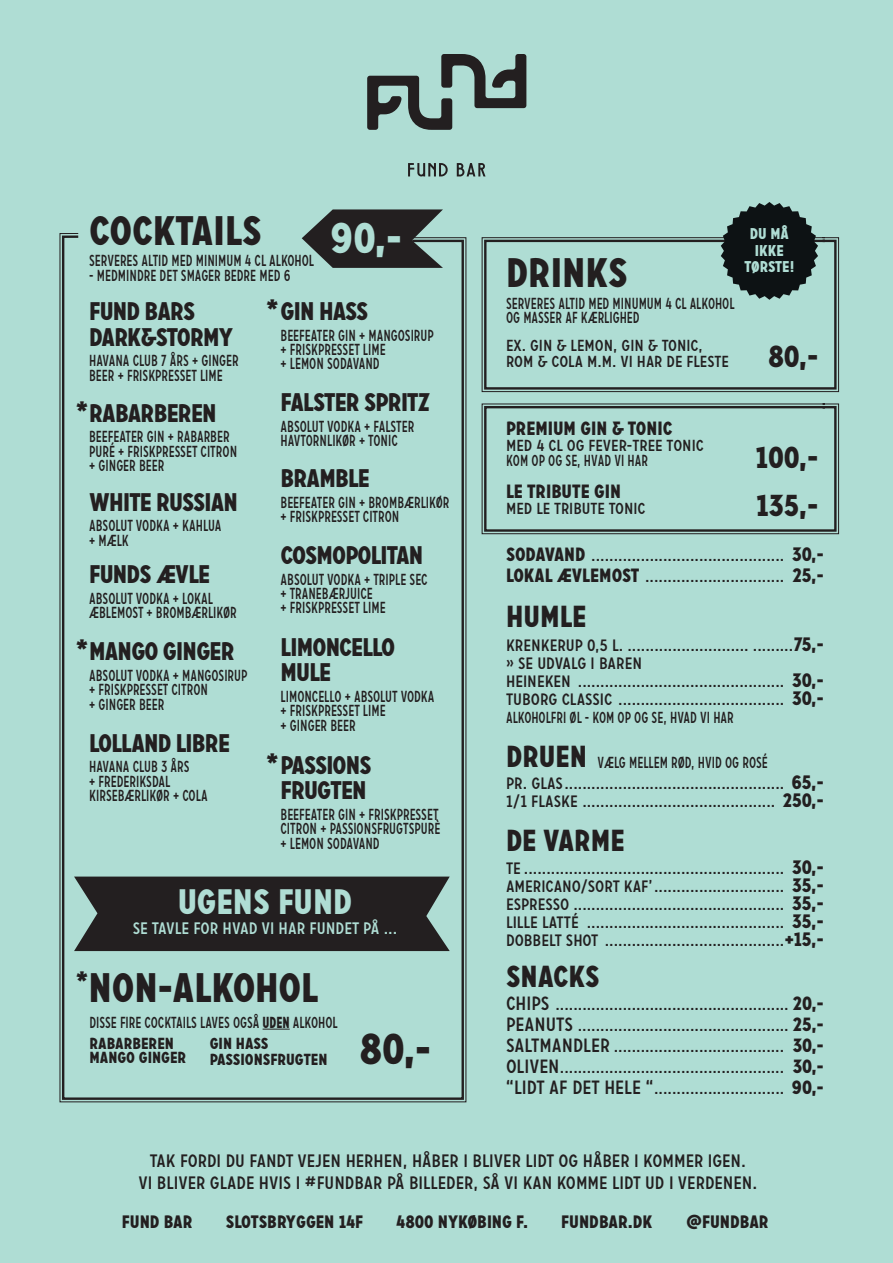
<style>
.page{position:relative;width:893px;height:1263px;background:#afddd4}
.page>*{position:absolute;margin:0;border:0;box-sizing:border-box;transform-origin:0 0}
.t1{font:900 43.2px "Carrosserie";color:#231f20}
.t2{font:900 43.05px "Carrosserie";color:#afddd4}
.t3{font:900 41.25px "Carrosserie";color:#231f20}
.t4{font:900 35.4px "Carrosserie";color:#afddd4}
.t5{font:900 30.45px/48.2px "Carrosserie";color:#231f20}
.t6{font:900 25.5px/25.7px "Carrosserie";letter-spacing:-.03em;color:#231f20}
.t7{font:900 19.2px "Carrosserie";color:#231f20}
.t8{font:18px/21.6px "Carrosserie";color:#231f20;text-align:center}
.t9{font:900 18px "Carrosserie";color:#231f20}
.t10{font:16.65px "Carrosserie";color:#afddd4}
.t11{font:16.5px/18px "Carrosserie";color:#231f20}
.t12{font:16.05px/14.4px "Carrosserie";color:#231f20;scale:.8 1}
.t13{font:16.05px/16px "Carrosserie";color:#231f20}
.t14{font:900 16.05px/14.1px "Carrosserie";color:#231f20}
.t15{font:900 15.6px/16.5px "Carrosserie";color:#afddd4;text-align:center}
.t16{font:900 15.45px "Carrosserie";color:#231f20;scale:.95 1}
.t17{font:13.5px "Carrosserie";color:#231f20;scale:.95 1}
.t18{font:900 13.05px "Carrosserie";color:#afddd4}
.s1{font-weight:900}
.s2{font-weight:900;font-size:19.2px}
.s3{font-weight:900;font-size:19.5px}
.s4{font-size:19.2px}
</style>
<div class="page">
<svg style="left:367px;top:54px;width:159px;height:76px"></svg>
<svg style="left:408px;top:163px;width:40px;height:13px"></svg>
<svg style="left:457px;top:163px;width:28px;height:13px"></svg>
<svg style="left:481px;top:237px;width:358px;height:155px"></svg>
<svg style="left:481px;top:403px;width:358px;height:131px"></svg>
<svg style="left:307px;top:209px;width:136px;height:24px"></svg>
<svg style="left:59px;top:233px;width:408px;height:870px"></svg>
<svg style="left:74px;top:876px;width:376px;height:75px"></svg>
<svg style="left:721px;top:202px;width:97px;height:98px"></svg>
<h3 class="t3" style="left:89px;top:206px;width:174px">COCKTAILS</h3>
<h2 class="t2" style="left:331px;top:213px;width:73px">90,-</h2>
<p class="t12" style="left:89px;top:254px;width:283px">SERVERES ALTID MED MINIMUM 4 CL ALKOHOL</p>
<p class="t12" style="left:89px;top:268px;width:253px">- MEDMINDRE DET SMAGER BEDRE MED 6</p>
<h3 class="t3" style="left:506px;top:248px;width:123px">DRINKS</h3>
<p class="t15" style="left:744px;top:226px;width:51px">DU MÅ<br>IKKE<br>TORSTE!</p>
<p class="t18" style="left:752px;top:259px;width:8px">/</p>
<h3 class="t6" style="left:89px;top:298px;width:145px">FUND BARS<br>DARK&amp;STORMY</h3>
<p class="t12" style="left:89px;top:353px;width:189px">HAVANA CLUB 7 ÅRS + GINGER<br>BEER + FRISKPRESSET LIME</p>
<h3 class="t6" style="left:75px;top:400px;width:143px">*RABARBEREN</h3>
<p class="t12" style="left:89px;top:429px;width:186px">BEEFEATER GIN + RABARBER<br>PURÉ + FRISKPRESSET CITRON + GINGER BEER</p>
<h3 class="t6" style="left:89px;top:489px;width:150px">WHITE RUSSIAN</h3>
<p class="t12" style="left:89px;top:518px;width:167px">ABSOLUT VODKA + KAHLUA + MÆLK</p>
<h3 class="t6" style="left:89px;top:562px;width:122px">FUNDS ÆVLE</h3>
<p class="t12" style="left:89px;top:591px;width:186px">ABSOLUT VODKA + LOKAL<br>ÆBLEMOST + BROMBÆRLIKOR</p>
<p class="t17" style="left:224px;top:604px;width:8px">/</p>
<h3 class="t6" style="left:75px;top:639px;width:161px">*MANGO GINGER</h3>
<p class="t12" style="left:89px;top:668px;width:199px">ABSOLUT VODKA + MANGOSIRUP + FRISKPRESSET CITRON<br>+ GINGER BEER</p>
<h3 class="t6" style="left:89px;top:730px;width:142px">LOLLAND LIBRE</h3>
<p class="t12" style="left:89px;top:759px;width:150px">HAVANA CLUB 3 ÅRS<br>+ FREDERIKSDAL<br>KIRSEBÆRLIKOR + COLA</p>
<p class="t17" style="left:157px;top:787px;width:8px">/</p>
<h3 class="t6" style="left:265px;top:298px;width:105px">*GIN HASS</h3>
<p class="t12" style="left:281px;top:328px;width:193px">BEEFEATER GIN + MANGOSIRUP + FRISKPRESSET LIME<br>+ LEMON SODAVAND</p>
<h3 class="t6" style="left:281px;top:389px;width:151px">FALSTER SPRITZ</h3>
<p class="t12" style="left:281px;top:419px;width:169px">ABSOLUT VODKA + FALSTER<br>HAVTORNLIKOR + TONIC</p>
<p class="t17" style="left:343px;top:432px;width:8px">/</p>
<h3 class="t6" style="left:281px;top:465px;width:91px">BRAMBLE</h3>
<p class="t12" style="left:281px;top:495px;width:213px">BEEFEATER GIN + BROMBÆRLIKOR + FRISKPRESSET CITRON</p>
<h3 class="t6" style="left:281px;top:542px;width:144px">COSMOPOLITAN</h3>
<p class="t12" style="left:281px;top:572px;width:185px">ABSOLUT VODKA + TRIPLE SEC + TRANEBÆRJUICE<br>+ FRISKPRESSET LIME</p>
<h3 class="t6" style="left:281px;top:634px;width:116px">LIMONCELLO<br>MULE</h3>
<p class="t12" style="left:281px;top:689px;width:194px">LIMONCELLO + ABSOLUT VODKA + FRISKPRESSET LIME<br>+ GINGER BEER</p>
<p class="t17" style="left:436px;top:494px;width:8px">/</p>
<h3 class="t6" style="left:265px;top:752px;width:108px;text-align:center">*PASSIONS<br>FRUGTEN</h3>
<p class="t12" style="left:281px;top:807px;width:201px;text-align:justify">BEEFEATER GIN + FRISKPRESSET CITRON + PASSIONSFRUGTSPURÈ + LEMON SODAVAND</p>
<h3 class="t4" style="left:178px;top:880px;width:176px">UGENS FUND</h3>
<p class="t10" style="left:133px;top:918px;width:266px">SE TAVLE FOR HVAD VI HAR FUNDET PÅ ...</p>
<h3 class="t6" style="left:75px;top:970px;width:15px">*</h3>
<h3 class="t3" style="left:88px;top:964px;width:231px">NON-ALKOHOL</h3>
<p class="t12" style="left:90px;top:1014px;width:312px">DISSE FIRE COCKTAILS LAVES OGSÅ <span class="s1">UDEN</span> ALKOHOL</p>
<p class="t14" style="left:90px;top:1036px;width:98px">RABARBEREN<br>MANGO GINGER</p>
<p class="t14" style="left:210px;top:1035px;width:119px;line-height:16px">GIN HASS<br>PASSIONSFRUGTEN</p>
<h1 class="t1" style="left:360px;top:1023px;width:73px">80,-</h1>
<p class="t12" style="left:506px;top:296px;width:287px">SERVERES ALTID MED MINUMUM 4 CL ALKOHOL<br>OG MASSER AF KÆRLIGHED</p>
<p class="t13" style="left:506px;top:338px;width:224px">EX. GIN &amp; LEMON, GIN &amp; TONIC,<br>ROM &amp; COLA M.M. VI HAR DE FLESTE</p>
<h3 class="t5" style="left:768px;top:333px;width:52px">80,-</h3>
<p class="t7" style="left:506px;top:417px;width:168px">PREMIUM GIN &amp; TONIC</p>
<p class="t13" style="left:506px;top:438px;width:199px;line-height:15.1px">MED 4 CL OG FEVER-TREE TONIC<br>KOM OP OG SE, HVAD VI HAR</p>
<p class="t7" style="left:506px;top:480px;width:116px">LE TRIBUTE GIN</p>
<p class="t13" style="left:506px;top:501px;width:141px">MED LE TRIBUTE TONIC</p>
<h3 class="t5" style="left:756px;top:433px;width:64px">100,-<br>135,-</h3>
<p class="t11" style="left:506px;top:545px;width:319px;line-height:21px"><span class="s2">SODAVAND</span> ........................................... <span class="s3">30,-<br></span><span class="s2">LOKAL ÆVLEMOST</span> ............................... <span class="s3">25,-</span></p>
<h3 class="t5" style="left:506px;top:592px;width:82px">HUMLE</h3>
<p class="t11" style="left:506px;top:636px;width:319px">KRENKERUP 0,5 L. ........................... .........<span class="s3">75,- </span>» SE UDVALG I BAREN<br>HEINEKEN .............................................. <span class="s3">30,- </span>TUBORG CLASSIC ..................................... <span class="s3">30,-</span></p>
<p class="t17" style="left:570px;top:710px;width:8px">/</p>
<p class="t12" style="left:506px;top:710px;width:286px">ALKOHOLFRI OL - KOM OP OG SE, HVAD VI HAR</p>
<h3 class="t5" style="left:506px;top:732px;width:82px">DRUEN</h3>
<p class="t11" style="left:506px;top:774px;width:319px">PR. GLAS................................................. <span class="s3">65,-<br></span>1/1 FLASKE ........................................... <span class="s3">250,-</span></p>
<p class="t12" style="left:597px;top:755px;width:215px">VÆLG MELLEM ROD, HVID OG ROSÉ</p>
<p class="t17" style="left:678px;top:754px;width:8px">/</p>
<h3 class="t5" style="left:506px;top:816px;width:120px">DE VARME</h3>
<p class="t11" style="left:506px;top:859px;width:319px;text-align:justify">TE .......................................................... <span class="s3">30,- </span>AMERICANO/SORT KAF’............................. <span class="s3">35,- </span>ESPRESSO ............................................... <span class="s3">35,- </span>LILLE LATTÉ ............................................ <span class="s3">35,- </span>DOBBELT SHOT ........................................<span class="s3">+15,-</span></p>
<h3 class="t5" style="left:506px;top:952px;width:95px">SNACKS</h3>
<p class="t11" style="left:506px;top:994px;width:319px;line-height:21px;text-align:justify"><span class="s4">CHIPS</span> .................................................... <span class="s2">20,- </span><span class="s4">PEANUTS</span> ............................................... <span class="s2">25,- </span><span class="s4">SALTMANDLER</span> ...................................... <span class="s2">30,- </span><span class="s4">OLIVEN</span>.................................................. <span class="s2">30,- </span><span class="s4">“LIDT AF DET HELE “</span>............................. <span class="s2">90,-</span></p>
<p class="t8" style="left:138px;top:1150px;width:620px">TAK FORDI DU FANDT VEJEN HERHEN, HÅBER I BLIVER LIDT OG HÅBER I KOMMER IGEN.<br>VI BLIVER GLADE HVIS I #FUNDBAR PÅ BILLEDER, SÅ VI KAN KOMME LIDT UD I VERDENEN.</p>
<p class="t9" style="left:122px;top:1211px;width:72px">FUND BAR</p>
<p class="t9" style="left:226px;top:1211px;width:139px">SLOTSBRYGGEN 14F</p>
<p class="t9" style="left:396px;top:1211px;width:133px">4800 NYKOBING F.</p>
<p class="t9" style="left:561px;top:1211px;width:93px">FUNDBAR.DK</p>
<p class="t9" style="left:686px;top:1211px;width:85px">@FUNDBAR</p>
<p class="t16" style="left:469px;top:1212px;width:9px">/</p>
</div>
